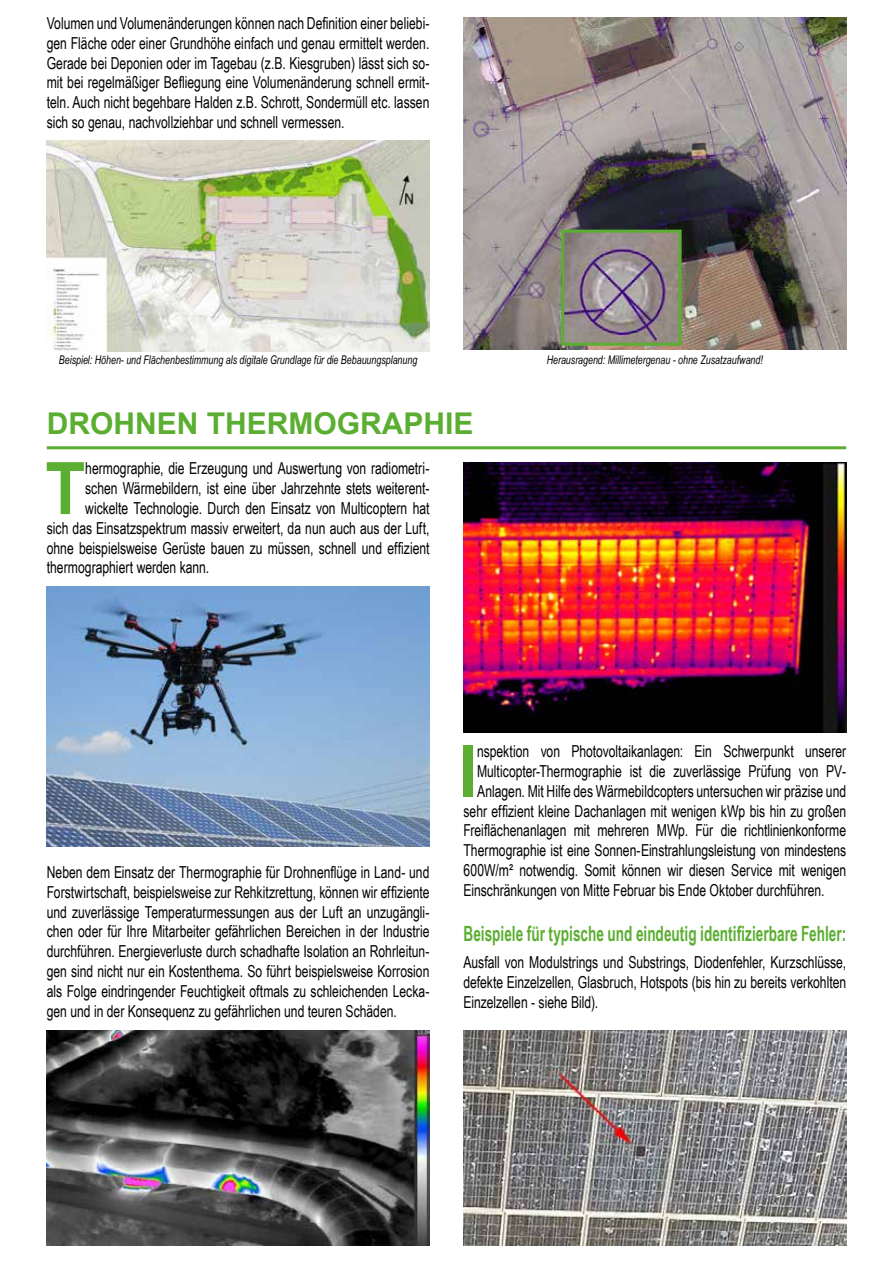
<style>
.page{position:relative;width:893px;height:1263px;background:#fff}
.page>*{position:absolute;margin:0;border:0;box-sizing:border-box;transform-origin:0 0}
.t1{font:700 72.45px "Arial";color:#5bae31;scale:.9 1}
.t2{font:700 71.85px "Arial";color:#5bae31;scale:.9 1}
.t3{font:700 30px "Arial";color:#5bae31}
.t4{font:700 21px "Arial Narrow";color:#5bae31;scale:.79 1}
.t5{font:16.5px/19.8px "Arial Narrow";color:#000;text-align:justify;scale:.9 1}
.t6{font:italic 12px "Arial Narrow";color:#000;scale:.9 1}
</style>
<div class="page">
<img style="left:47px;top:140px;width:382px;height:211px">
<img style="left:47px;top:1030px;width:382px;height:216px">
<img style="left:463px;top:462px;width:383px;height:270px">
<hr style="left:47px;top:446px;width:799px;height:3px;background:#5bae31">
<img style="left:47px;top:586px;width:382px;height:260px">
<img style="left:463px;top:1030px;width:383px;height:216px">
<img style="left:463px;top:17px;width:383px;height:333px">
<img style="left:565px;top:234px;width:113px;height:108px">
<div style="left:561px;top:230px;width:121px;height:116px;border:3px solid #5bae31"></div>
<p class="t5" style="left:47px;top:13px;width:427px">Volumen und Volumenänderungen können nach Definition einer beliebi&shy;gen Fläche oder einer Grundhöhe einfach und genau ermittelt werden.<br>Gerade bei Deponien oder im Tagebau (z.B. Kiesgruben) lässt sich so&shy;mit bei regelmäßiger Befliegung eine Volumenänderung schnell ermit&shy;teln. Auch nicht begehbare Halden z.B. Schrott, Sondermüll etc. lassen sich so genau, nachvollziehbar und schnell vermessen.</p>
<p class="t6" style="left:59px;top:351px;width:400px">Beispiel: Höhen- und Flächenbestimmung als digitale Grundlage für die Bebauungsplanung</p>
<h3 class="t3" style="left:47px;top:402px;width:428px">DROHNEN THERMOGRAPHIE</h3>
<h1 class="t1" style="left:45px;top:438px;width:46px">T</h1>
<p class="t5" style="left:85px;top:458px;width:384px">hermographie, die Erzeugung und Auswertung von radiometri-</p>
<p class="t5" style="left:85px;top:478px;width:384px">schen Wärmebildern, ist eine über Jahrzehnte stets weiterent-</p>
<p class="t5" style="left:85px;top:498px;width:384px">wickelte Technologie. Durch den Einsatz von Multicoptern hat</p>
<p class="t5" style="left:47px;top:517px;width:427px">sich das Einsatzspektrum massiv erweitert, da nun auch aus der Luft,</p>
<p class="t5" style="left:47px;top:537px;width:427px">ohne beispielsweise Gerüste bauen zu müssen, schnell und effizient</p>
<p class="t5" style="left:47px;top:557px;width:182px">thermographiert werden kann.</p>
<p class="t6" style="left:547px;top:351px;width:242px">Herausragend: Millimetergenau - ohne Zusatzaufwand!</p>
<p class="t5" style="left:47px;top:862px;width:427px">Neben dem Einsatz der Thermographie für Drohnenflüge in Land- und Forstwirtschaft, beispielsweise zur Rehkitzrettung, können wir effiziente und zuverlässige Temperaturmessungen aus der Luft an unzugängli&shy;chen oder für Ihre Mitarbeiter gefährlichen Bereichen in der Industrie durchführen. Energieverluste durch schadhafte Isolation an Rohrleitun&shy;gen sind nicht nur ein Kostenthema. So führt beispielsweise Korrosion als Folge eindringender Feuchtigkeit oftmals zu schleichenden Lecka&shy;gen und in der Konsequenz zu gefährlichen und teuren Schäden.</p>
<h2 class="t2" style="left:459px;top:721px;width:21px">I</h2>
<p class="t5" style="left:477px;top:741px;width:412px">nspektion von Photovoltaikanlagen: Ein Schwerpunkt unserer</p>
<p class="t5" style="left:477px;top:761px;width:412px">Multicopter-Thermographie ist die zuverlässige Prüfung von PV-</p>
<p class="t5" style="left:477px;top:780px;width:412px">Anlagen. Mit Hilfe des Wärmebildcopters untersuchen wir präzise und</p>
<p class="t5" style="left:463px;top:800px;width:427px">sehr effizient kleine Dachanlagen mit wenigen kWp bis hin zu großen</p>
<p class="t5" style="left:463px;top:820px;width:427px">Freiflächenanlagen mit mehreren MWp. Für die richtlinienkonforme</p>
<p class="t5" style="left:463px;top:840px;width:427px">Thermographie ist eine Sonnen-Einstrahlungsleistung von mindestens</p>
<p class="t5" style="left:463px;top:860px;width:427px">600W/m² notwendig. Somit können wir diesen Service mit wenigen</p>
<p class="t5" style="left:463px;top:879px;width:403px">Einschränkungen von Mitte Februar bis Ende Oktober durchführen.</p>
<p class="t4" style="left:463px;top:917px;width:486px">Beispiele für typische und eindeutig identifizierbare Fehler:</p>
<p class="t5" style="left:463px;top:952px;width:427px">Ausfall von Modulstrings und Substrings, Diodenfehler, Kurzschlüsse, defekte Einzelzellen, Glasbruch, Hotspots (bis hin zu bereits verkohlten Einzelzellen - siehe Bild).</p>
</div>
